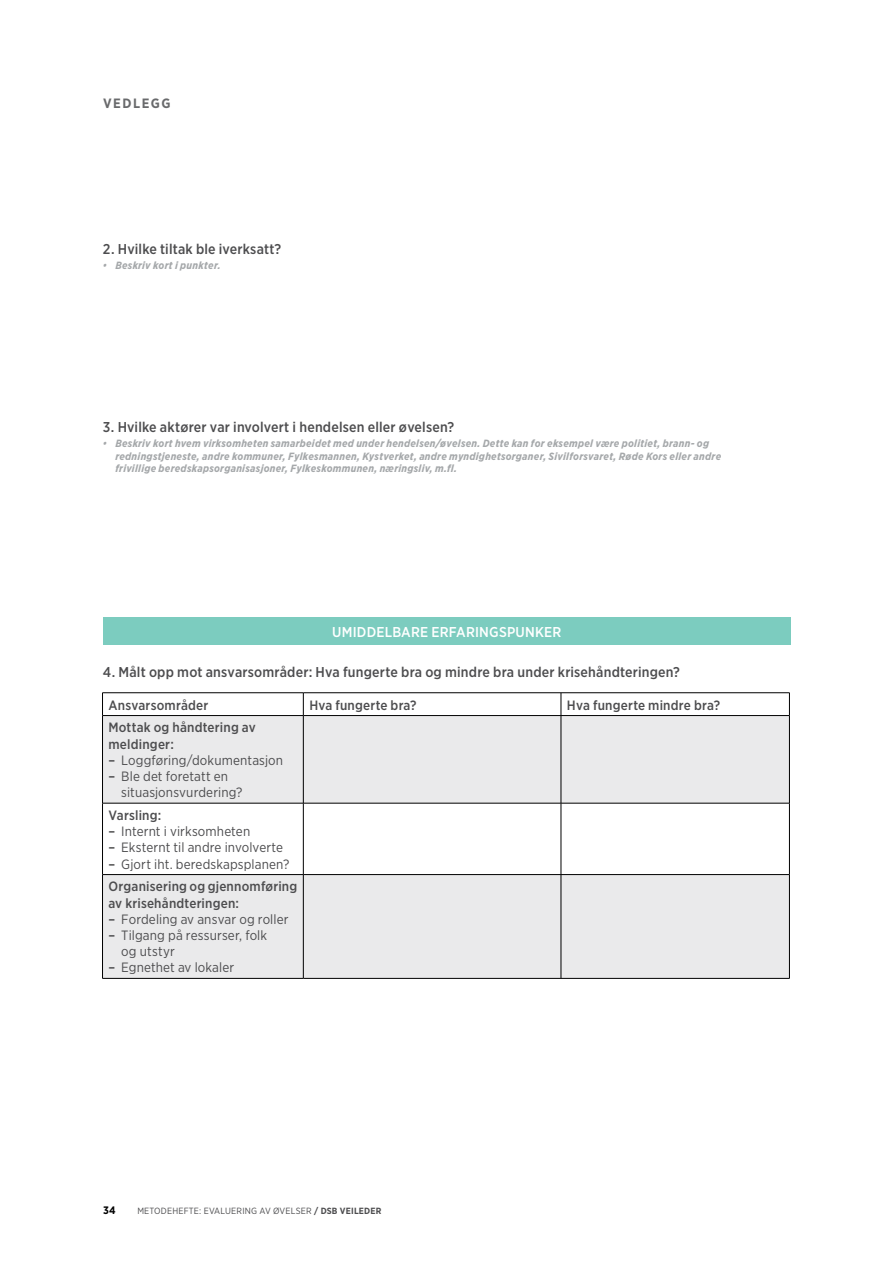
<style>
.page{position:relative;width:893px;height:1263px;background:#fff}
.page>*{position:absolute;margin:0;border:0;box-sizing:border-box;transform-origin:0 0}
.t1{font:500 14.25px "Gotham Narrow";letter-spacing:.01em;color:#4d4d4f}
.t2{font:500 14.25px "Gotham Narrow";letter-spacing:.015em;color:#fff}
.t3{font:13.5px/16.2px "Gotham Narrow";letter-spacing:.015em;color:#4d4d4f}
.t4{font:500 13.5px/16.2px "Gotham Narrow";letter-spacing:.015em;color:#4d4d4f}
.t5{font:700 13.5px "Gotham Narrow";letter-spacing:.115em;color:#696a6c}
.t6{font:700 10.8px "Gotham Narrow";color:#000}
.t7{font:italic 700 10.5px/12.6px "Gotham Narrow";letter-spacing:.025em;color:#a5a8aa}
.t8{font:9px "Gotham Narrow";letter-spacing:.02em;color:#4d4d4f}
.s1{font-weight:500}
.s2{font-weight:400}
.s3{font-weight:700}
</style>
<div class="page">
<svg style="left:103px;top:716px;width:686px;height:262px;fill:#eaeaeb"></svg>
<hr style="left:102px;top:692px;width:201px;height:1px;background:#000">
<svg style="left:102px;top:693px;width:1px;height:22px"></svg>
<hr style="left:303px;top:692px;width:258px;height:1px;background:#000">
<svg style="left:303px;top:693px;width:1px;height:22px"></svg>
<hr style="left:561px;top:692px;width:229px;height:1px;background:#000">
<svg style="left:561px;top:693px;width:1px;height:22px"></svg>
<svg style="left:789px;top:693px;width:1px;height:22px"></svg>
<hr style="left:102px;top:715px;width:201px;height:1px;background:#000">
<hr style="left:102px;top:716px;width:1px;height:87px;background:#000">
<hr style="left:303px;top:715px;width:258px;height:1px;background:#000">
<hr style="left:303px;top:716px;width:1px;height:87px;background:#000">
<hr style="left:561px;top:715px;width:229px;height:1px;background:#000">
<hr style="left:561px;top:716px;width:1px;height:87px;background:#000">
<hr style="left:789px;top:716px;width:1px;height:87px;background:#000">
<hr style="left:102px;top:803px;width:201px;height:1px;background:#000">
<hr style="left:102px;top:803px;width:1px;height:71px;background:#000">
<hr style="left:303px;top:803px;width:258px;height:1px;background:#000">
<hr style="left:303px;top:803px;width:1px;height:71px;background:#000">
<hr style="left:561px;top:803px;width:229px;height:1px;background:#000">
<hr style="left:561px;top:803px;width:1px;height:71px;background:#000">
<hr style="left:789px;top:803px;width:1px;height:71px;background:#000">
<hr style="left:102px;top:874px;width:201px;height:1px;background:#000">
<hr style="left:102px;top:875px;width:1px;height:103px;background:#000">
<hr style="left:303px;top:874px;width:258px;height:1px;background:#000">
<hr style="left:303px;top:875px;width:1px;height:103px;background:#000">
<hr style="left:561px;top:874px;width:229px;height:1px;background:#000">
<hr style="left:561px;top:875px;width:1px;height:103px;background:#000">
<hr style="left:789px;top:875px;width:1px;height:103px;background:#000">
<hr style="left:102px;top:978px;width:201px;height:1px;background:#000">
<hr style="left:303px;top:978px;width:258px;height:1px;background:#000">
<hr style="left:561px;top:978px;width:229px;height:1px;background:#000">
<div style="left:103px;top:618px;width:688px;height:27px;background:#7cccbf"></div>
<p class="t5" style="left:103px;top:95px;width:69px">VEDLEGG</p>
<h1 class="t1" style="left:103px;top:240px;width:180px">2. Hvilke tiltak ble iverksatt?</h1>
<p class="t7" style="left:103px;top:259px;width:120px">• Beskriv kort i punkter.</p>
<h1 class="t1" style="left:103px;top:418px;width:353px">3. Hvilke aktører var involvert i hendelsen eller øvelsen?</h1>
<p class="t7" style="left:115px;top:437px;width:607px;text-indent:-13px">• Beskriv kort hvem virksomheten samarbeidet med under hendelsen/øvelsen. Dette kan for eksempel være politiet, brann- og redningstjeneste, andre kommuner, Fylkesmannen, Kystverket, andre myndighetsorganer, Sivilforsvaret, Røde Kors eller andre frivillige beredskapsorganisasjoner, Fylkeskommunen, næringsliv, m.fl.</p>
<h1 class="t2" style="left:332px;top:623px;width:231px">UMIDDELBARE ERFARINGSPUNKER</h1>
<h1 class="t1" style="left:103px;top:663px;width:578px">4. Målt opp mot ansvarsområder: Hva fungerte bra og mindre bra under krisehåndteringen?</h1>
<p class="t4" style="left:109px;top:696px;width:101px">Ansvarsområder</p>
<p class="t4" style="left:309px;top:696px;width:109px">Hva fungerte bra?</p>
<p class="t4" style="left:567px;top:696px;width:155px">Hva fungerte mindre bra?</p>
<p class="t4" style="left:109px;top:719px;width:149px">Mottak og håndtering av meldinger:</p>
<p class="t3" style="left:109px;top:752px;width:176px"><span class="s1">–</span> Loggføring/dokumentasjon</p>
<p class="t3" style="left:121px;top:768px;width:123px;text-indent:-13px"><span class="s1">–</span> Ble det foretatt en situasjonsvurdering?</p>
<p class="t4" style="left:109px;top:807px;width:54px">Varsling:</p>
<p class="t3" style="left:109px;top:823px;width:143px"><span class="s1">–</span> I nternt i virksomheten</p>
<p class="t3" style="left:109px;top:839px;width:176px"><span class="s1">–</span> Eksternt til andre involverte</p>
<p class="t4" style="left:109px;top:852px;width:190px;line-height:22.8px">– <span class="s2">Gjort iht. beredskapsplanen?<br></span>Organisering og gjennomføring</p>
<p class="t4" style="left:109px;top:894px;width:132px">av krisehåndteringen:</p>
<p class="t3" style="left:109px;top:911px;width:182px"><span class="s1">–</span> Fordeling av ansvar og roller</p>
<p class="t3" style="left:121px;top:927px;width:147px;text-indent:-13px"><span class="s1">–</span> Tilgang på ressurser, folk og utstyr</p>
<p class="t3" style="left:109px;top:959px;width:127px"><span class="s1">–</span> Egnethet av lokaler</p>
<p class="t6" style="left:103px;top:1204px;width:14px">34</p>
<p class="t8" style="left:137px;top:1206px;width:246px">Metodehefte: Evaluering av øvelser <span class="s3">/ DSB VEILEDER</span></p>
</div>
